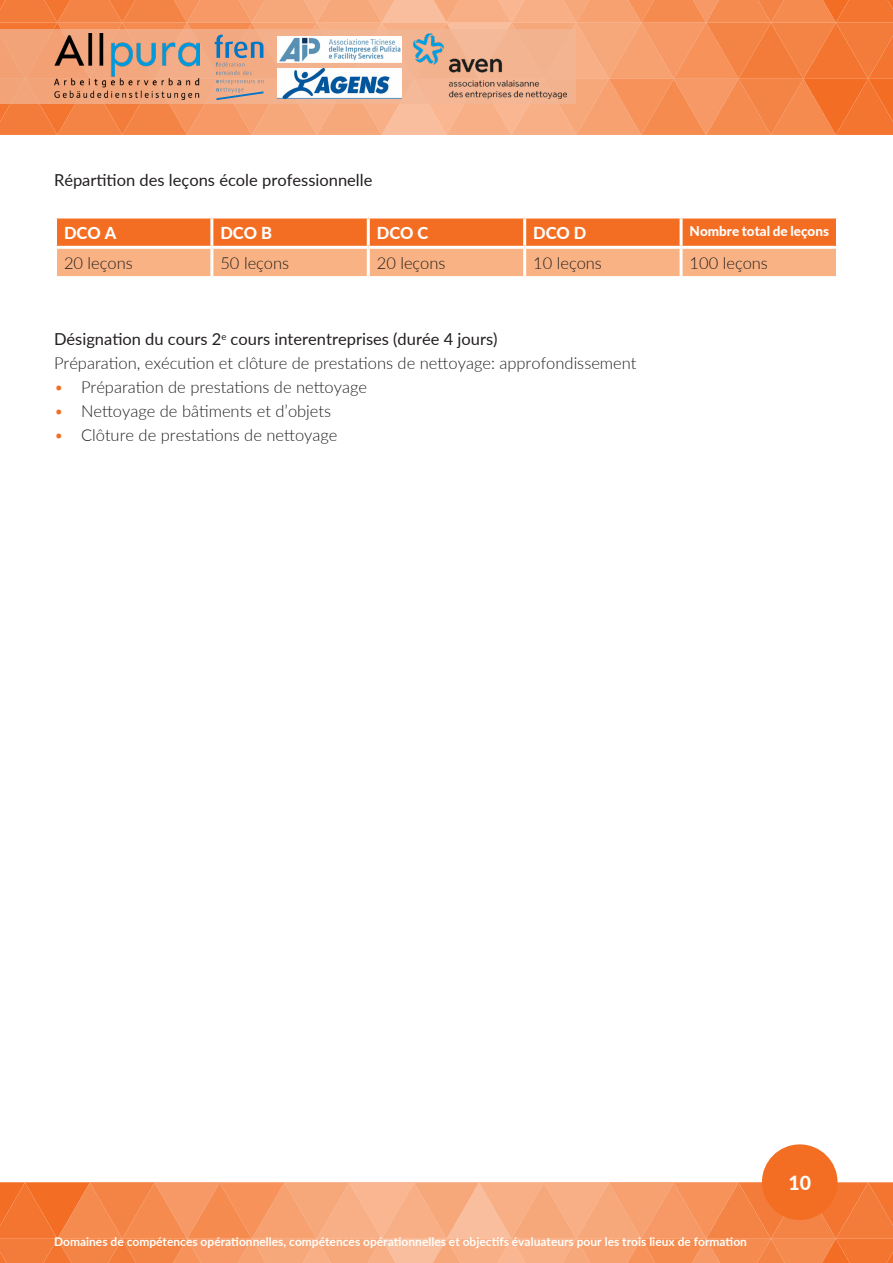
<style>
.page{position:relative;width:893px;height:1263px;background:#fff}
.page>*{position:absolute;margin:0;border:0;box-sizing:border-box;transform-origin:0 0}
.t1{font:800 19.5px "Lato";color:#fffefa}
.Fließtextabsätze{font:300 16.5px "Lato";color:#231f20}
.Fließtextabsätze-2{font:16.5px "Lato";color:#231f20}
.Zwischenüberschrift_1__Ebene{font:300 16.5px "Lato";color:#231f20}
.Fließtextabsätze-3{font:800 16.5px "Lato";color:#fff}
.Fließtextabsätze-4{font:800 13.5px "Lato";color:#fff}
.t2{font:700 12px "Lato";color:#fffefa}
.s1{color:#f36e23}
</style>
<div class="page">
<svg style="left:0;top:1182px;width:893px;height:81px;background:#f59763"></svg>
<div style="left:762px;top:1144px;width:75px;height:76px;background:#f36e23;border-radius:50%"></div>
<svg style="left:0;top:0;width:893px;height:135px;background:#f19969"></svg>
<img style="left:277px;top:36px;width:125px;height:27px">
<img style="left:277px;top:68px;width:125px;height:30px">
<img style="left:54px;top:34px;width:146px;height:65px">
<svg style="left:57px;top:218px;width:779px;height:58px;background:#f69155"></svg>
<hr style="left:210px;top:218px;width:3px;height:28px;background:#fff">
<hr style="left:367px;top:218px;width:3px;height:28px;background:#fff">
<hr style="left:523px;top:218px;width:3px;height:28px;background:#fff">
<hr style="left:680px;top:218px;width:3px;height:28px;background:#fff">
<hr style="left:54px;top:246px;width:158px;height:3px;background:#fff">
<hr style="left:212px;top:246px;width:156px;height:3px;background:#fff">
<hr style="left:210px;top:249px;width:3px;height:27px;background:#fff">
<hr style="left:368px;top:246px;width:157px;height:3px;background:#fff">
<hr style="left:367px;top:249px;width:3px;height:27px;background:#fff">
<hr style="left:525px;top:246px;width:156px;height:3px;background:#fff">
<hr style="left:523px;top:249px;width:3px;height:27px;background:#fff">
<hr style="left:681px;top:246px;width:158px;height:3px;background:#fff">
<hr style="left:680px;top:249px;width:3px;height:27px;background:#fff">
<p class="Fließtextabsätze-2" style="left:54px;top:168px;width:320px">Répartition des leçons école professionnelle</p>
<p class="Fließtextabsätze-3" style="left:64px;top:221px;width:54px">DCO A</p>
<p class="Fließtextabsätze-3" style="left:220px;top:221px;width:53px">DCO B</p>
<p class="Fließtextabsätze-3" style="left:377px;top:221px;width:53px">DCO C</p>
<p class="Fließtextabsätze-3" style="left:533px;top:221px;width:55px">DCO D</p>
<p class="Fließtextabsätze-4" style="left:690px;top:221px;width:141px">Nombre total de leçons</p>
<p class="Zwischenüberschrift_1__Ebene" style="left:64px;top:252px;width:70px">20 leçons</p>
<p class="Zwischenüberschrift_1__Ebene" style="left:220px;top:252px;width:70px">50 leçons</p>
<p class="Zwischenüberschrift_1__Ebene" style="left:377px;top:252px;width:70px">20 leçons</p>
<p class="Zwischenüberschrift_1__Ebene" style="left:533px;top:252px;width:70px">10 leçons</p>
<p class="Zwischenüberschrift_1__Ebene" style="left:690px;top:252px;width:80px">100 leçons</p>
<p class="Fließtextabsätze-2" style="left:54px;top:327px;width:445px">Désignation du cours 2<sup>e</sup> cours interentreprises (durée 4 jours)</p>
<p class="Fließtextabsätze" style="left:54px;top:352px;width:584px">Préparation, exécution et clôture de prestations de nettoyage: approfondissement</p>
<p class="Fließtextabsätze" style="left:54px;top:376px;width:315px"><span class="s1">•</span> Préparation de prestations de nettoyage</p>
<p class="Fließtextabsätze" style="left:54px;top:400px;width:279px"><span class="s1">•</span> Nettoyage de bâtiments et d’objets</p>
<p class="Fließtextabsätze" style="left:54px;top:424px;width:285px"><span class="s1">•</span> Clôture de prestations de nettoyage</p>
<p class="t2" style="left:54px;top:1233px;width:694px">Domaines de compétences opérationnelles, compétences opérationnelles et objectifs évaluateurs pour les trois lieux de formation</p>
<p class="t1" style="left:788px;top:1168px;width:24px">10</p>
</div>
